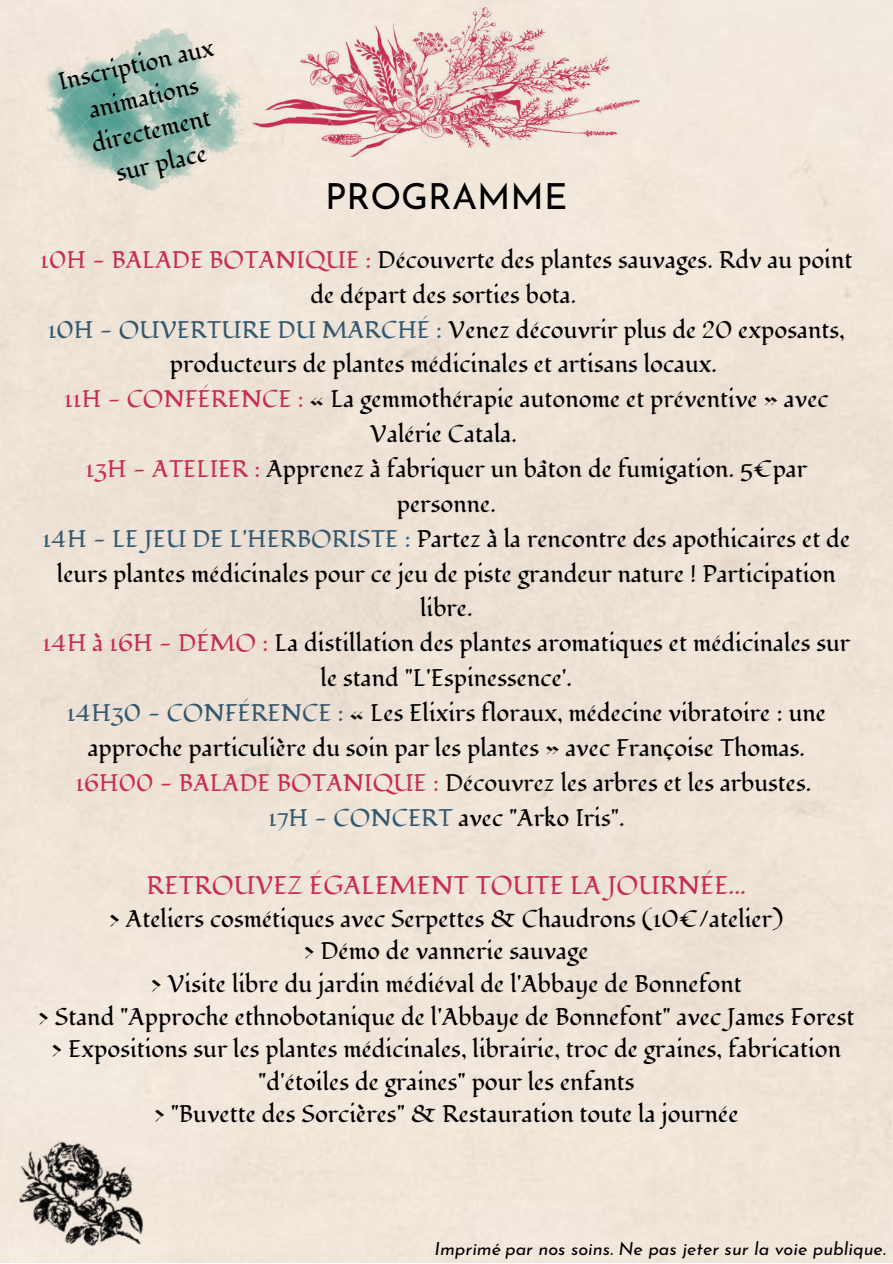
<style>
.page{position:relative;width:893px;height:1264px;background:#fff}
.page>*{position:absolute;margin:0;border:0;box-sizing:border-box;transform-origin:0 0}
.t1{font:36px "Josefin Sans";color:#000}
.t2{font:25.5px "Fondamento";color:#c62e54}
.t3{font:24.15px/33.8px "Fondamento";color:#000;text-align:center}
.t4{font:24px/34.8px "Fondamento";color:#000;text-align:center}
.t5{font:italic 18px "Josefin Sans";color:#000}
.s1{color:#c62e54}
.s2{color:#34586e}
.s3{color:#0a0a08}
</style>
<div class="page">
<div style="left:0;top:0;width:892px;height:1262px;background:#efe4d7"></div>
<img style="left:253px;top:8px;width:386px;height:148px">
<img style="left:0;top:1120px;width:170px;height:142px">
<img style="left:43px;top:10px;width:215px;height:180px">
<p class="t3" style="left:55px;top:67px;width:160px;rotate:-13deg">Inscription aux animations directement sur place</p>
<h1 class="t1" style="left:325px;top:182px;width:244px">PROGRAMME</h1>
<p class="t4" style="left:40px;top:243px;width:813px"><span class="s1">10H - BALADE BOTANIQUE :</span> Découverte des plantes sauvages. Rdv au point de départ des sorties bota.<br><span class="s2">10H - OUVERTURE DU MARCHÉ :</span> Venez découvrir plus de 20 exposants, producteurs de plantes médicinales et artisans locaux.<br><span class="s1">11H - CONFÉRENCE :</span> <span class="s3">«</span> La gemmothérapie autonome et préventive » avec Valérie Catala.<br><span class="s1">13H - ATELIER :</span> Apprenez à fabriquer un bâton de fumigation. 5€par personne.<br><span class="s2">14H - LE JEU DE L'HERBORISTE :</span> Partez à la rencontre des apothicaires et de leurs plantes médicinales pour ce jeu de piste grandeur nature ! Participation libre.<br><span class="s1">14H à 16H - DÉMO :</span> La distillation des plantes aromatiques et médicinales sur le stand "L'Espinessence'.<br><span class="s2">14H30 - CONFÉRENCE :</span> « Les Elixirs floraux, médecine vibratoire : une approche particulière du soin par les plantes » avec Françoise Thomas.<br><span class="s1">16H00 - BALADE BOTANIQUE :</span> <span class="s3">Découvrez l</span>es arbres et les arbustes.<br><span class="s2">17H - CONCERT</span> avec "Arko Iris".</p>
<p class="t2" style="left:147px;top:868px;width:601px">RETROUVEZ ÉGALEMENT TOUTE LA JOURNÉE...</p>
<p class="t4" style="left:38px;top:903px;width:817px;line-height:32.5px">&gt; Ateliers cosmétiques avec Serpettes &amp; Chaudrons (10€/atelier)<br>&gt; Démo de vannerie sauvage<br>&gt; Visite libre du jardin médiéval de l'Abbaye de Bonnefont<br>&gt; Stand "Approche ethnobotanique de l'Abbaye de Bonnefont" avec James Forest &gt; Expositions sur les plantes médicinales, librairie, troc de graines, fabrication "d'étoiles de graines" pour les enfants<br>&gt; "Buvette des Sorcières" &amp; Restauration toute la journée</p>
<p class="t5" style="left:434px;top:1241px;width:453px">Imprimé par nos soins. Ne pas jeter sur la voie publique.</p>
</div>
